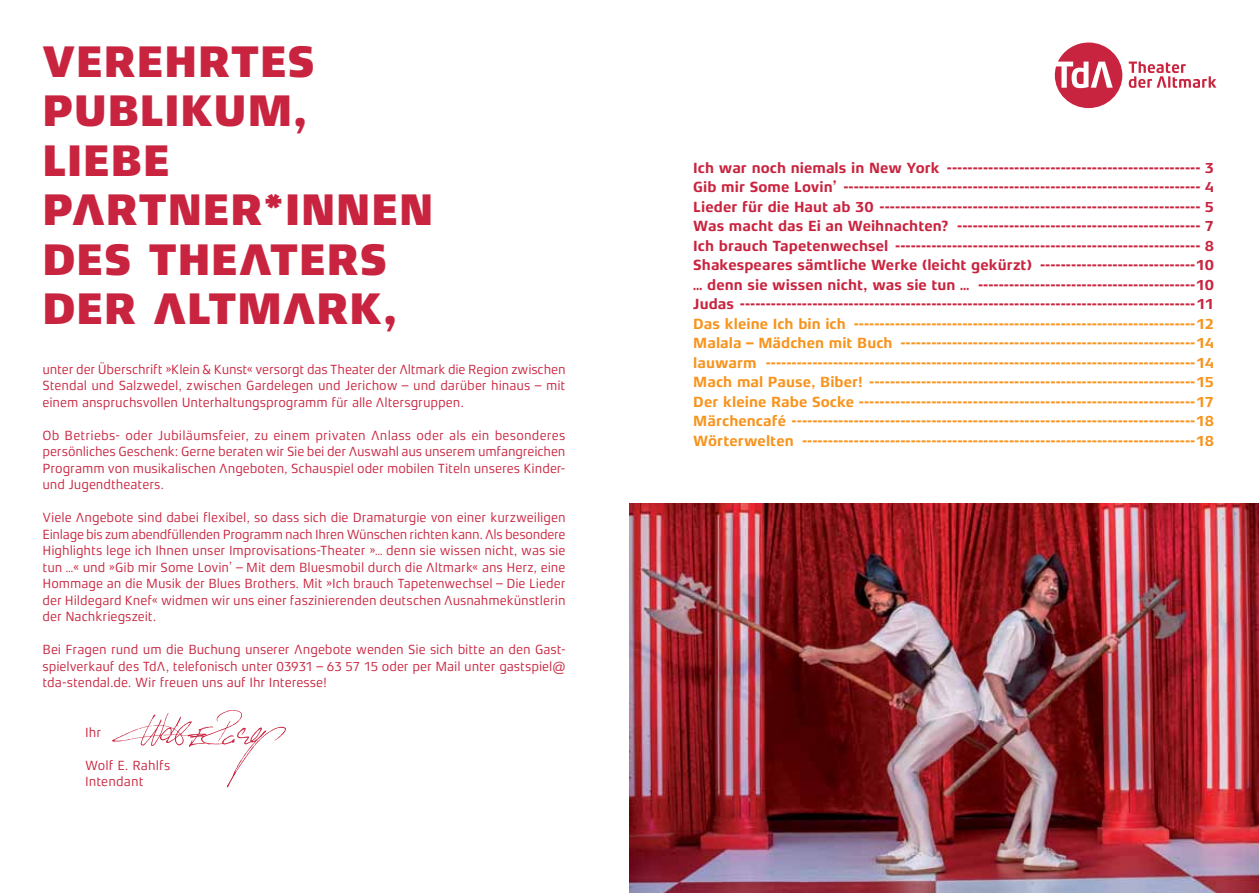
<style>
.page{position:relative;width:1259px;height:893px;background:#fff}
.page>*{position:absolute;margin:0;border:0;box-sizing:border-box;transform-origin:0 0}
.t1{font:800 45px/49.5px "Td A";letter-spacing:.02em;color:#c9243f}
.t2{font:700 15px/19.5px "Td A";letter-spacing:.005em;color:#c9243f;text-align:justify}
.t3{font:700 15px/19.5px "Td A";letter-spacing:.005em;color:#f7941e;text-align:justify}
.t4{font:13.5px/16.5px "Td A";letter-spacing:-.005em;color:#c9243f;text-align:justify}
</style>
<div class="page">
<svg style="left:112px;top:710px;width:174px;height:77px"></svg>
<svg style="left:1054px;top:43px;width:162px;height:65px"></svg>
<img style="left:629px;top:504px;width:630px;height:389px">
<h1 class="t1" style="left:43px;top:36px;width:392px">VEREHRTES<br>PUBLIKUM,<br>LIEBE<br>PARTNER*INNEN<br>DES THEATERS<br>DER ALTMARK,</h1>
<p class="t4" style="left:43px;top:361px;width:525px">unter der Überschrift »Klein &amp; Kunst« versorgt das Theater der Altmark die Region zwischen Stendal und Salzwedel, zwischen Gardelegen und Jerichow – und darüber hinaus – mit einem anspruchsvollen Unterhaltungsprogramm für alle Altersgruppen.</p>
<p class="t4" style="left:43px;top:427px;width:524px">Ob Betriebs- oder Jubiläumsfeier, zu einem privaten Anlass oder als ein besonderes persönliches Geschenk: Gerne beraten wir Sie bei der Auswahl aus unserem umfangreichen Programm von musikalischen Angeboten, Schauspiel oder mobilen Titeln unseres Kinder&shy;und Jugendtheaters.</p>
<p class="t4" style="left:43px;top:509px;width:524px">Viele Angebote sind dabei flexibel, so dass sich die Dramaturgie von einer kurzweiligen Einlage bis zum abendfüllenden Programm nach Ihren Wünschen richten kann. Als besondere Highlights lege ich Ihnen unser Improvisations-Theater »… denn sie wissen nicht, was sie tun …« und »Gib mir Some Lovin’ – Mit dem Bluesmobil durch die Altmark« ans Herz, eine Hommage an die Musik der Blues Brothers. Mit »Ich brauch Tapetenwechsel – Die Lieder der Hildegard Knef« widmen wir uns einer faszinierenden deutschen Ausnahmekünstlerin der Nachkriegszeit.</p>
<p class="t4" style="left:43px;top:641px;width:524px">Bei Fragen rund um die Buchung unserer Angebote wenden Sie sich bitte an den Gast&shy;spielverkauf des TdA, telefonisch unter 03931 – 63 57 15 oder per Mail unter gastspiel@ tda-stendal.de. Wir freuen uns auf Ihr Interesse!</p>
<p class="t4" style="left:85px;top:724px;width:18px">Ihr</p>
<p class="t4" style="left:85px;top:757px;width:87px">Wolf E. Rahlfs<br>Intendant</p>
<p class="t2" style="left:693px;top:158px;width:522px">Ich war noch niemals in New York ------------------------------------------------- 3<br>Gib mir Some Lovin’ --------------------------------------------------------------------- 4<br>Lieder für die Haut ab 30 -------------------------------------------------------------- 5<br>Was macht das Ei an Weihnachten? ----------------------------------------------- 7<br>Ich brauch Tapetenwechsel ----------------------------------------------------------- 8<br>Shakespeares sämtliche Werke (leicht gekürzt) ------------------------------10 … denn sie wissen nicht, was sie tun … ------------------------------------------10<br>Judas ----------------------------------------------------------------------------------------11</p>
<p class="t3" style="left:693px;top:314px;width:522px">Das kleine Ich bin ich ------------------------------------------------------------------12<br>Malala – Mädchen mit Buch ---------------------------------------------------------14 lauwarm -----------------------------------------------------------------------------------14<br>Mach mal Pause, Biber! ---------------------------------------------------------------15<br>Der kleine Rabe Socke -----------------------------------------------------------------17<br>Märchencafé ------------------------------------------------------------------------------18<br>Wörterwelten ----------------------------------------------------------------------------18</p>
</div>
